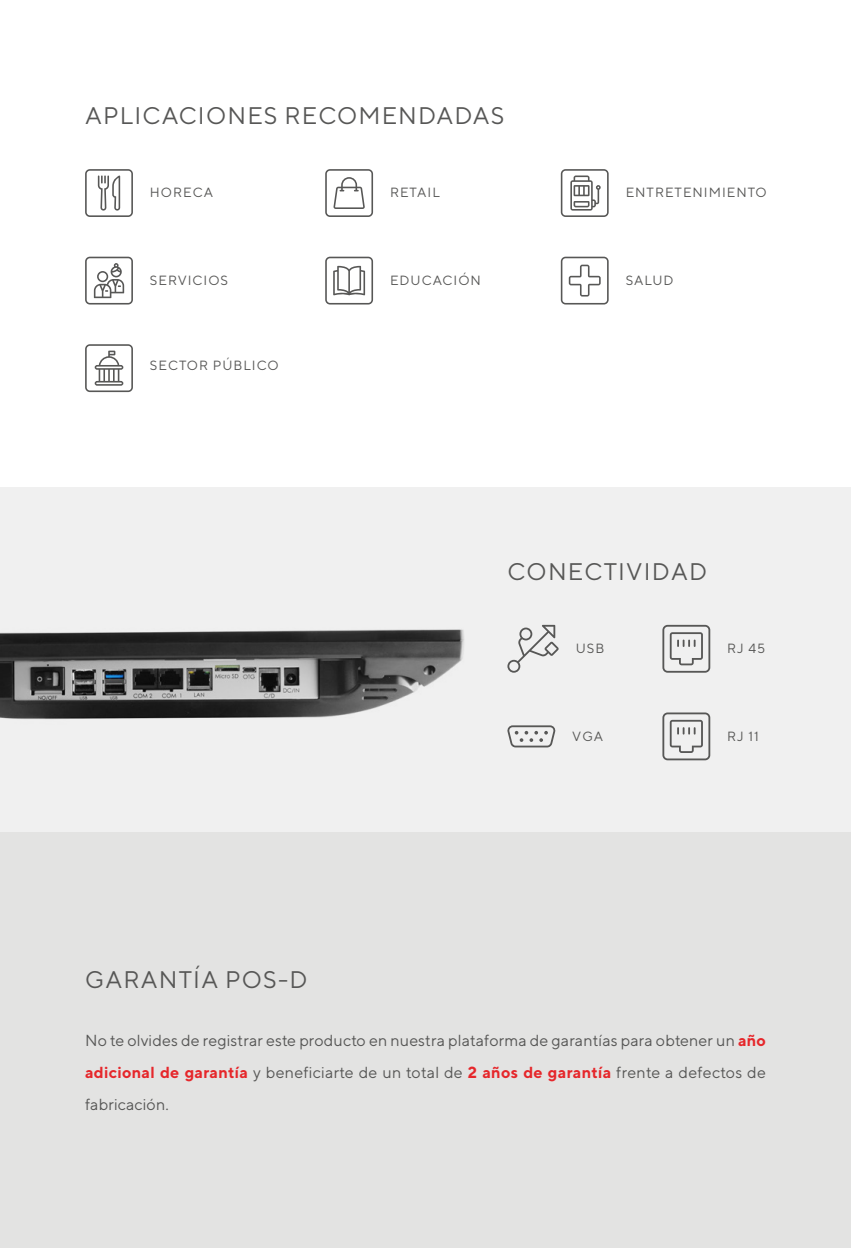
<style>
.page{position:relative;width:851px;height:1248px;background:#fff}
.page>*{position:absolute;margin:0;border:0;box-sizing:border-box;transform-origin:0 0}
.t1{font:24px "TT Norms";letter-spacing:.05em;color:#575756}
.t2{font:16px/32px "TT Norms";letter-spacing:.015em;color:#575756;text-align:justify}
.t3{font:13.4px "TT Norms";letter-spacing:.075em;color:#575756}
.s1{font-weight:700;color:#e6272b}
</style>
<div class="page">
<div style="left:0;top:488px;width:850px;height:343px;background:#f0f0f0"></div>
<img style="left:0;top:629px;width:521px;height:119px">
<div style="left:0;top:831px;width:850px;height:416px;background:#e3e3e2"></div>
<svg style="left:85px;top:169px;width:48px;height:48px"></svg>
<svg style="left:325px;top:169px;width:48px;height:48px"></svg>
<svg style="left:560px;top:169px;width:48px;height:48px"></svg>
<svg style="left:560px;top:257px;width:48px;height:47px"></svg>
<svg style="left:325px;top:257px;width:48px;height:47px"></svg>
<svg style="left:85px;top:344px;width:48px;height:48px"></svg>
<svg style="left:85px;top:257px;width:48px;height:47px"></svg>
<svg style="left:507px;top:624px;width:51px;height:48px"></svg>
<svg style="left:662px;top:624px;width:48px;height:48px"></svg>
<svg style="left:662px;top:712px;width:48px;height:48px"></svg>
<svg style="left:506px;top:725px;width:50px;height:22px"></svg>
<h1 class="t1" style="left:85px;top:101px;width:420px">APLICACIONES RECOMENDADAS</h1>
<p class="t3" style="left:150px;top:184px;width:65px">HORECA</p>
<p class="t3" style="left:390px;top:184px;width:51px">RETAIL</p>
<p class="t3" style="left:625px;top:184px;width:143px">ENTRETENIMIENTO</p>
<p class="t3" style="left:150px;top:272px;width:80px">SERVICIOS</p>
<p class="t3" style="left:150px;top:357px;width:130px">SECTOR PÚBLICO</p>
<p class="t3" style="left:390px;top:272px;width:92px">EDUCACIÓN</p>
<p class="t3" style="left:625px;top:272px;width:49px">SALUD</p>
<h1 class="t1" style="left:507px;top:556px;width:201px">CONECTIVIDAD</h1>
<p class="t3" style="left:575px;top:640px;width:30px">USB</p>
<p class="t3" style="left:727px;top:640px;width:40px">RJ 45</p>
<p class="t3" style="left:572px;top:727px;width:33px">VGA</p>
<p class="t3" style="left:727px;top:727px;width:33px">RJ 11</p>
<h1 class="t1" style="left:85px;top:964px;width:224px">GARANTÍA POS-D</h1>
<p class="t2" style="left:85px;top:1024px;width:682px">No te olvides de registrar este producto en nuestra plataforma de garantías para obtener un <span class="s1">año adicional de garantía</span> y beneficiarte de un total de <span class="s1">2 años de garantía</span> frente a defectos de fabricación.</p>
</div>
